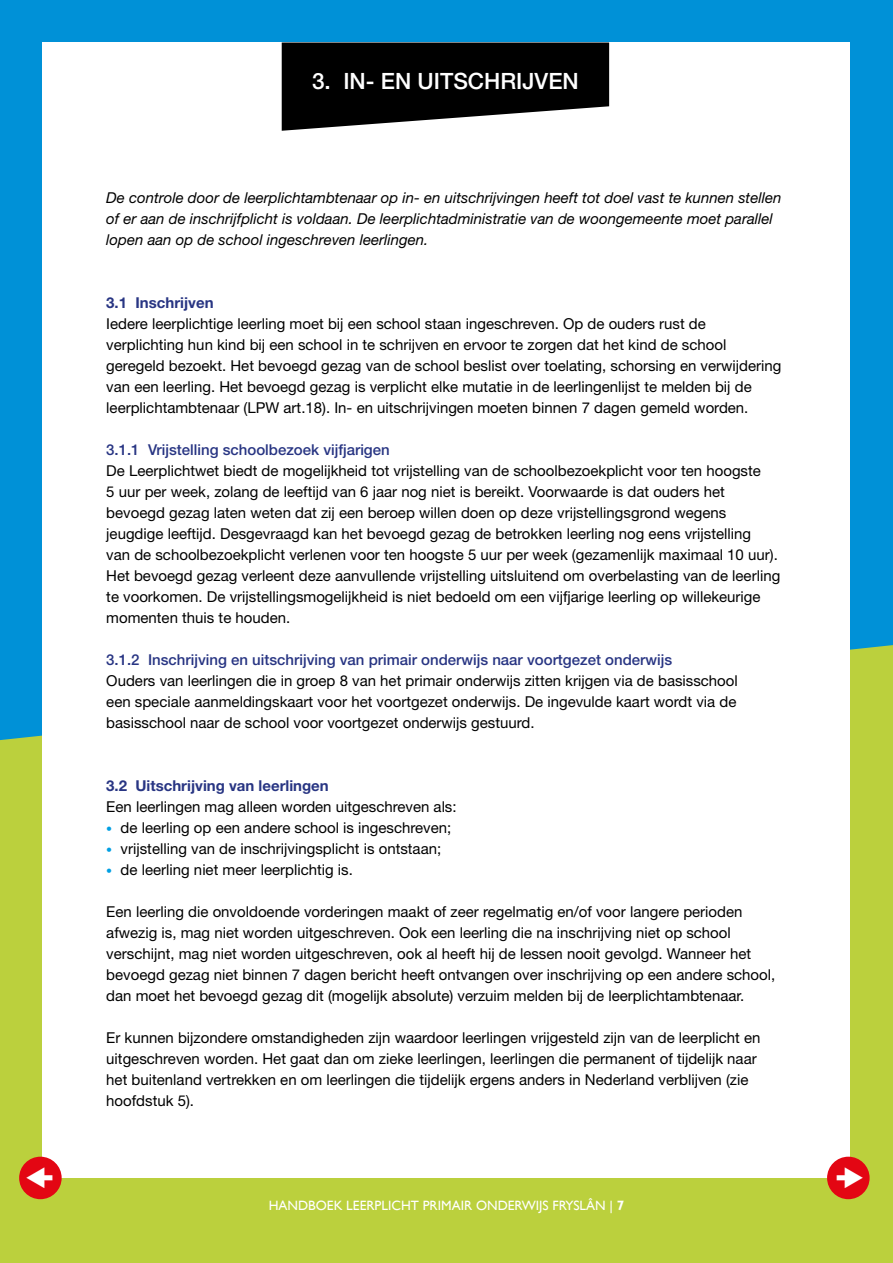
<style>
.page{position:relative;width:893px;height:1263px;background:#fff}
.page>*{position:absolute;margin:0;border:0;box-sizing:border-box;transform-origin:0 0}
._3-IN-_EN_UITSCHRIJV{font:500 22.5px "Helvetica Neue";color:#fff}
.t1{font:15px/21px "Helvetica Neue";color:#000}
.t2{font:italic 15px/21px "Helvetica Neue";color:#000}
._3_1_2{font:500 15px "Helvetica Neue";color:#283583}
._3_1_1{font:500 15px "Helvetica Neue";color:#283583}
._3_2{font:700 15px "Helvetica Neue";color:#283583}
._3_1{font:700 15px "Helvetica Neue";color:#283583}
.t3{font:13.5px "Gill Sans";color:#fff}
.s1{font-size:12px;color:#009fe3}
.s2{font-weight:700}
</style>
<div class="page">
<div style="left:0;top:0;width:893px;height:893px;background:#0091d7"></div>
<div style="left:0;top:645px;width:893px;height:618px;background:#bbd03d"></div>
<div style="left:43px;top:43px;width:807px;height:1135px;background:#fff"></div>
<div style="left:827px;top:1157px;width:43px;height:42px;background:#e30613;border-radius:50%"></div>
<div style="left:19px;top:1157px;width:43px;height:42px;background:#e30613;border-radius:50%"></div>
<svg style="left:282px;top:43px;width:327px;height:88px;background:#242424"></svg>
<p class="_3-IN-_EN_UITSCHRIJV" style="left:312px;top:67px;width:268px">3. IN- EN UITSCHRIJVEN</p>
<p class="t2" style="left:106px;top:187px;width:677px">De controle door de leerplichtambtenaar op in- en uitschrijvingen heeft tot doel vast te kunnen stellen of er aan de inschrijfplicht is voldaan. De leerplichtadministratie van de woongemeente moet parallel lopen aan op de school ingeschreven leerlingen.</p>
<p class="_3_1" style="left:106px;top:293px;width:109px">3.1 Inschrijven</p>
<p class="t1" style="left:106px;top:313px;width:677px">Iedere leerplichtige leerling moet bij een school staan ingeschreven. Op de ouders rust de verplichting hun kind bij een school in te schrijven en ervoor te zorgen dat het kind de school geregeld bezoekt. Het bevoegd gezag van de school beslist over toelating, schorsing en verwijdering van een leerling. Het bevoegd gezag is verplicht elke mutatie in de leerlingenlijst te melden bij de leerplichtambtenaar (LPW art. 18). In- en uitschrijvingen moeten binnen 7 dagen gemeld worden.</p>
<p class="_3_1_1" style="left:106px;top:441px;width:285px">3.1.1 Vrijstelling schoolbezoek vijfjarigen</p>
<p class="t1" style="left:106px;top:460px;width:675px">De Leerplichtwet biedt de mogelijkheid tot vrijstelling van de schoolbezoekplicht voor ten hoogste<br>5 uur per week, zolang de leeftijd van 6 jaar nog niet is bereikt. Voorwaarde is dat ouders het bevoegd gezag laten weten dat zij een beroep willen doen op deze vrijstellingsgrond wegens jeugdige leeftijd. Desgevraagd kan het bevoegd gezag de betrokken leerling nog eens vrijstelling<br>van de schoolbezoekplicht verlenen voor ten hoogste 5 uur per week (gezamenlijk maximaal 10 uur).<br>Het bevoegd gezag verleent deze aanvullende vrijstelling uitsluitend om overbelasting van de leerling te voorkomen. De vrijstellingsmogelijkheid is niet bedoeld om een vijfjarige leerling op willekeurige momenten thuis te houden.</p>
<p class="_3_1_2" style="left:106px;top:651px;width:567px">3.1.2 Inschrijving en uitschrijving van primair onderwijs naar voortgezet onderwijs</p>
<p class="t1" style="left:106px;top:670px;width:633px;text-align:justify">Ouders van leerlingen die in groep 8 van het primair onderwijs zitten krijgen via de basisschool een speciale aanmeldingskaart voor het voortgezet onderwijs. De ingevulde kaart wordt via de basisschool naar de school voor voortgezet onderwijs gestuurd.</p>
<p class="_3_2" style="left:106px;top:776px;width:224px">3.2 Uitschrijving van leerlingen</p>
<p class="t1" style="left:106px;top:796px;width:352px">Een leerlingen mag alleen worden uitgeschreven als:</p>
<p class="t1" style="left:106px;top:817px;width:346px"><span class="s1">•</span> de leerling op een andere school is ingeschreven;</p>
<p class="t1" style="left:106px;top:838px;width:336px"><span class="s1">•</span> vrijstelling van de inschrijvingsplicht is ontstaan;</p>
<p class="t1" style="left:106px;top:859px;width:246px"><span class="s1">•</span> de leerling niet meer leerplichtig is.</p>
<p class="t1" style="left:106px;top:901px;width:671px">Een leerling die onvoldoende vorderingen maakt of zeer regelmatig en/of voor langere perioden afwezig is, mag niet worden uitgeschreven. Ook een leerling die na inschrijving niet op school verschijnt, mag niet worden uitgeschreven, ook al heeft hij de lessen nooit gevolgd. Wanneer het bevoegd gezag niet binnen 7 dagen bericht heeft ontvangen over inschrijving op een andere school, dan moet het bevoegd gezag dit (mogelijk absolute) verzuim melden bij de leerplichtambtenaar.</p>
<p class="t1" style="left:106px;top:1027px;width:656px">Er kunnen bijzondere omstandigheden zijn waardoor leerlingen vrijgesteld zijn van de leerplicht en uitgeschreven worden. Het gaat dan om zieke leerlingen, leerlingen die permanent of tijdelijk naar het buitenland vertrekken en om leerlingen die tijdelijk ergens anders in Nederland verblijven (zie hoofdstuk 5).</p>
<p class="t3" style="left:269px;top:1197px;width:357px">HANDBOEK LEERPLICHT PRIMAIR ONDERWIJS FRYSLÂN | <span class="s2">7</span></p>
</div>
